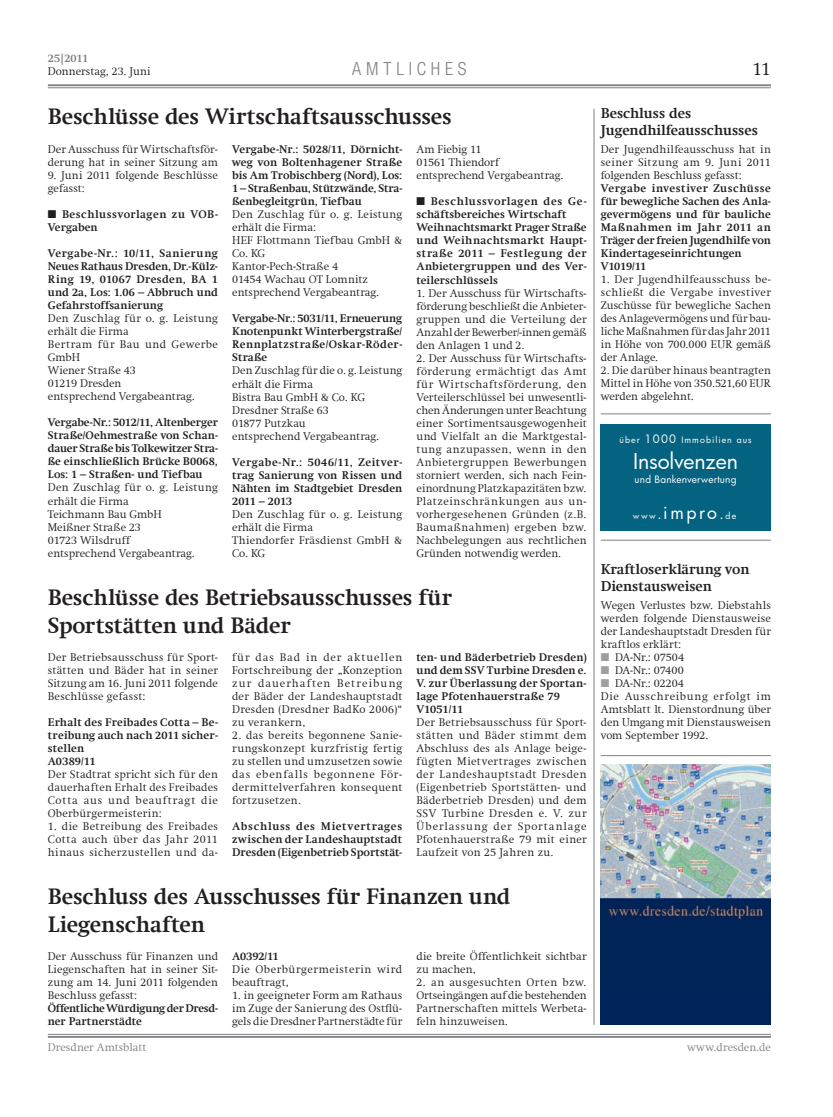
<style>
.page{position:relative;width:833px;height:1117px;background:#fff}
.page>*{position:absolute;margin:0;border:0;box-sizing:border-box;transform-origin:0 0}
.t1{font:700 22.5px/27.5px "Swift Com";letter-spacing:-.01em;color:#231f20}
.t2{font:21.25px "Futura";letter-spacing:-.005em;color:#fff}
.t3{font:300 18.75px "Swift Com";color:#231f20}
.t4{font:300 condensed 18.12px "Helvetica Neue";color:#808285}
.t5{font:700 14.38px/16.9px "Swift Com";letter-spacing:-.005em;color:#231f20}
.t6{font:300 11.25px/13px "Swift Com";letter-spacing:.01em;color:#231f20;text-align:justify}
.t7{font:700 11.25px/13px "Swift Com";letter-spacing:.01em;color:#231f20;text-align:justify}
.t8{font:700 11.25px/13px "Swift Com";letter-spacing:-.015em;color:#231f20}
.t9{font:300 11.25px/13px "Swift Com";letter-spacing:.05em;color:#231f20}
.t10{font:700 11.25px/13px "Swift Com";letter-spacing:.035em;color:#231f20}
.t11{font:300 11.25px "Swift Com";letter-spacing:.005em;color:#808285}
.t12{font:300 11.25px "Swift Com";letter-spacing:-.01em;color:#231f20}
.t13{font:700 11.25px "Swift Com";letter-spacing:-.005em;color:#808285}
.t14{font:10px "Futura";letter-spacing:.02em;color:#fff}
.t15{font:8.75px "Futura";letter-spacing:.12em;color:#fff}
.s1{font-size:11.25px}
.s2{font-size:13.75px}
.s3{font-size:17.5px}
.s4{color:#9d9fa2}
</style>
<div class="page">
<hr style="left:48px;top:87px;width:723px;height:1px;background:#808285">
<hr style="left:48px;top:84px;width:723px;height:2px;background:#808285">
<hr style="left:48px;top:1033px;width:723px;height:1px;background:#808285">
<hr style="left:48px;top:1035px;width:723px;height:2px;background:#808285">
<div style="left:601px;top:424px;width:170px;height:106px;background:#046380"></div>
<img style="left:601px;top:764px;width:170px;height:221px">
<hr style="left:593px;top:109px;width:1px;height:915px;background:#808285">
<hr style="left:601px;top:413px;width:170px;height:1px;background:#808285">
<hr style="left:601px;top:755px;width:170px;height:1px;background:#808285">
<hr style="left:601px;top:539px;width:170px;height:1px;background:#808285">
<div style="left:601px;top:985px;width:170px;height:39px;background:#002359"></div>
<p class="t13" style="left:48px;top:52px;width:42px">25|2011</p>
<p class="t6" style="left:48px;top:65px;width:104px">Donnerstag, 23. Juni</p>
<h3 class="t4" style="left:352px;top:58px;width:78px">AMTL ICHES</h3>
<h3 class="t3" style="left:752px;top:58px;width:20px">11</h3>
<h1 class="t1" style="left:48px;top:102px;width:405px">Beschlüsse des Wirtschaftsausschusses</h1>
<p class="t6" style="left:48px;top:143px;width:172px">Der Ausschuss für Wirtschaftsför&shy;derung hat in seiner Sitzung am</p>
<p class="t6" style="left:48px;top:169px;width:172px">9. Juni 2011 folgende Beschlüsse gefasst:</p>
<p class="t10" style="left:48px;top:208px;width:172px">■ Beschlussvorlagen zu VOB-<br>Vergaben</p>
<p class="t7" style="left:48px;top:247px;width:172px">Vergabe-Nr.: 10/11, Sanierung Neues Rathaus Dresden, Dr.-Külz-Ring 19, 01067 Dresden, BA 1 und 2a, Los: 1.06 – Abbruch und Gefahrstoffsanierung</p>
<p class="t6" style="left:48px;top:312px;width:172px;text-align:left">Den Zuschlag für o. g. Leistung erhält die Firma<br>Bertram für Bau und Gewerbe<br>GmbH<br>Wiener Straße 43<br>01219 Dresden<br>entsprechend Vergabeantrag.</p>
<p class="t7" style="left:48px;top:416px;width:172px">Vergabe-Nr.: 5012/11, Altenberger Straße/Oehmestraße von Schan&shy;dauer Straße bis Tolkewitzer Stra&shy;ße einschließlich Brücke B0068, Los: 1 – Straßen- und Tiefbau</p>
<p class="t6" style="left:48px;top:481px;width:172px;text-align:left">Den Zuschlag für o. g. Leistung erhält die Firma<br>Teichmann Bau GmbH<br>Meißner Straße 23<br>01723 Wilsdruff<br>entsprechend Vergabeantrag.</p>
<p class="t7" style="left:232px;top:143px;width:172px">Vergabe-Nr.: 5028/11, Dörnicht&shy;weg von Boltenhagener Straße bis Am Trobischberg (Nord), Los:<br>1 – Straßenbau, Stützwände, Stra&shy;ßenbegleitgrün, Tiefbau</p>
<p class="t6" style="left:232px;top:208px;width:172px;text-align:left">Den Zuschlag für o. g. Leistung erhält die Firma:<br>HEF Flottmann Tiefbau GmbH &amp;<br>Co. KG<br>Kantor-Pech-Straße 4<br>01454 Wachau OT Lomnitz entsprechend Vergabeantrag.</p>
<p class="t7" style="left:232px;top:312px;width:172px">Vergabe-Nr.: 5031/11, Erneuerung Knotenpunkt Winterbergstraße/ Rennplatzstraße/Oskar-Röder-Straße</p>
<p class="t6" style="left:232px;top:364px;width:172px;text-align:left">Den Zuschlag für die o. g. Leistung erhält die Firma<br>Bistra Bau GmbH &amp; Co. KG<br>Dresdner Straße 63<br>01877 Putzkau<br>entsprechend Vergabeantrag.</p>
<p class="t7" style="left:232px;top:455px;width:172px">Vergabe-Nr.: 5046/11, Zeitver&shy;trag Sanierung von Rissen und Nähten im Stadtgebiet Dresden 2011 – 2013</p>
<p class="t6" style="left:232px;top:507px;width:172px;text-align:left">Den Zuschlag für o. g. Leistung erhält die Firma<br>Thiendorfer Fräsdienst GmbH &amp;<br>Co. KG</p>
<p class="t6" style="left:416px;top:143px;width:148px;text-align:left">Am Fiebig 11<br>01561 Thiendorf entsprechend Vergabeantrag.</p>
<p class="t7" style="left:416px;top:195px;width:172px;text-align:left">■ Beschlussvorlagen des Ge&shy;schäftsbereiches Wirtschaft<br>Weihnachtsmarkt Prager Straße und Weihnachtsmarkt Haupt&shy;straße 2011 – Festlegung der<br>Anbietergruppen und des Ver&shy;teilerschlüssels</p>
<p class="t6" style="left:416px;top:286px;width:172px">1. Der Ausschuss für Wirtschafts&shy;förderung beschließt die Anbieter&shy;gruppen und die Verteilung der Anzahl der Bewerber/-innen gemäß den Anlagen 1 und 2.</p>
<p class="t6" style="left:416px;top:351px;width:172px">2. Der Ausschuss für Wirtschafts&shy;förderung ermächtigt das Amt für Wirtschaftsförderung, den Verteilerschlüssel bei unwesentli&shy;chen Änderungen unter Beachtung einer Sortimentsausgewogenheit und Vielfalt an die Marktgestal&shy;tung anzupassen, wenn in den Anbietergruppen Bewerbungen storniert werden, sich nach Fein&shy;einordnung Platzkapazitäten bzw.<br>Platzeinschränkungen aus un&shy;vorhergesehenen Gründen (z.B.<br>Baumaßnahmen) ergeben bzw.<br>Nachbelegungen aus rechtlichen Gründen notwendig werden.</p>
<h1 class="t1" style="left:48px;top:583px;width:406px">Beschlüsse des Betriebsausschusses für<br>Sportstätten und Bäder</h1>
<p class="t6" style="left:48px;top:650px;width:172px">Der Betriebsausschuss für Sport&shy;stätten und Bäder hat in seiner Sitzung am 16. Juni 2011 folgende Beschlüsse gefasst:</p>
<p class="t7" style="left:48px;top:715px;width:172px;text-align:left">Erhalt des Freibades Cotta – Be&shy;treibung auch nach 2011 sicher&shy;stellen<br>A0389/11</p>
<p class="t6" style="left:48px;top:767px;width:172px">Der Stadtrat spricht sich für den dauerhaften Erhalt des Freibades Cotta aus und beauftragt die Oberbürgermeisterin:</p>
<p class="t6" style="left:48px;top:819px;width:172px">1. die Betreibung des Freibades Cotta auch über das Jahr 2011 hinaus sicherzustellen und da-</p>
<p class="t6" style="left:232px;top:650px;width:172px">für das Bad in der aktuellen Fortschreibung der „Konzeption zur dauerhaften Betreibung der Bäder der Landeshauptstadt Dresden (Dresdner BadKo 2006)“ zu verankern,</p>
<p class="t6" style="left:232px;top:728px;width:172px">2. das bereits begonnene Sanie&shy;rungskonzept kurzfristig fertig zu stellen und umzusetzen sowie das ebenfalls begonnene För&shy;dermittelverfahren konsequent fortzusetzen.</p>
<p class="t7" style="left:232px;top:819px;width:172px">Abschluss des Mietvertrages zwischen der Landeshauptstadt Dresden (Eigenbetrieb Sportstät-</p>
<p class="t7" style="left:416px;top:650px;width:172px;text-align:left">ten- und Bäderbetrieb Dresden) und dem SSV Turbine Dresden e.<br>V. zur Überlassung der Sportan&shy;lage Pfotenhauerstraße 79<br>V1051/11</p>
<p class="t6" style="left:416px;top:715px;width:172px">Der Betriebsausschuss für Sport&shy;stätten und Bäder stimmt dem Abschluss des als Anlage beige&shy;fügten Mietvertrages zwischen der Landeshauptstadt Dresden (Eigenbetrieb Sportstätten- und Bäderbetrieb Dresden) und dem SSV Turbine Dresden e. V. zur Überlassung der Sportanlage Pfotenhauerstraße 79 mit einer Laufzeit von 25 Jahren zu.</p>
<h1 class="t1" style="left:48px;top:882px;width:464px">Beschluss des Ausschusses für Finanzen und<br>Liegenschaften</h1>
<p class="t6" style="left:48px;top:949px;width:172px">Der Ausschuss für Finanzen und Liegenschaften hat in seiner Sit&shy;zung am 14. Juni 2011 folgenden Beschluss gefasst:</p>
<p class="t8" style="left:48px;top:1001px;width:172px">Öffentliche Würdigung der Dresd&shy;ner Partnerstädte</p>
<p class="t7" style="left:232px;top:949px;width:48px">A0392/11</p>
<p class="t9" style="left:232px;top:962px;width:172px">Die Oberbürgermeisterin wird beauftragt,</p>
<p class="t6" style="left:232px;top:988px;width:172px">1. in geeigneter Form am Rathaus im Zuge der Sanierung des Ostflü&shy;gels die Dresdner Partnerstädte für</p>
<p class="t6" style="left:416px;top:949px;width:172px">die breite Öffentlichkeit sichtbar zu machen,</p>
<p class="t6" style="left:416px;top:975px;width:172px">2. an ausgesuchten Orten bzw.<br>Ortseingängen auf die bestehenden Partnerschaften mittels Werbeta&shy;feln hinzuweisen.</p>
<p class="t5" style="left:601px;top:105px;width:159px">Beschluss des<br>Jugendhilfeausschusses</p>
<p class="t6" style="left:601px;top:143px;width:172px">Der Jugendhilfeausschuss hat in seiner Sitzung am 9. Juni 2011 folgenden Beschluss gefasst:</p>
<p class="t7" style="left:601px;top:182px;width:172px;text-align:left">Vergabe investiver Zuschüsse für bewegliche Sachen des Anla&shy;gevermögens und für bauliche<br>Maßnahmen im Jahr 2011 an<br>Träger der freien Jugendhilfe von<br>Kindertageseinrichtungen<br>V1019/11</p>
<p class="t6" style="left:601px;top:273px;width:172px">1. Der Jugendhilfeausschuss be&shy;schließt die Vergabe investiver Zuschüsse für bewegliche Sachen des Anlagevermögens und für bau&shy;liche Maßnahmen für das Jahr 2011 in Höhe von 700.000 EUR gemäß der Anlage.</p>
<p class="t6" style="left:601px;top:364px;width:172px">2. Die darüber hinaus beantragten Mittel in Höhe von 350.521,60 EUR werden abgelehnt.</p>
<p class="t15" style="left:619px;top:434px;width:134px">über <span class="s1">1000</span> Immobilien aus</p>
<h2 class="t2" style="left:633px;top:446px;width:106px">Insolvenzen</h2>
<p class="t14" style="left:634px;top:472px;width:103px">und Bankenverwertung</p>
<p class="t15" style="left:632px;top:510px;width:105px">www<span class="s2">.</span><span class="s3">impro</span><span class="s2">.</span>de</p>
<p class="t5" style="left:601px;top:560px;width:150px">Kraftloserklärung von<br>Dienstausweisen</p>
<p class="t6" style="left:601px;top:598px;width:172px">Wegen Verlustes bzw. Diebstahls werden folgende Dienstausweise der Landeshauptstadt Dresden für kraftlos erklärt:</p>
<p class="t12" style="left:601px;top:650px;width:85px"><span class="s4">■</span> DA-Nr.: 07504</p>
<p class="t12" style="left:601px;top:663px;width:84px"><span class="s4">■</span> DA-Nr.: 07400</p>
<p class="t6" style="left:601px;top:676px;width:172px;text-align:left"><span class="s4">■</span> DA-Nr.: 02204<br>Die Ausschreibung erfolgt im<br>Amtsblatt lt. Dienstordnung über den Umgang mit Dienstausweisen vom September 1992.</p>
<p class="t11" style="left:48px;top:1040px;width:100px">Dresdner Amtsblatt</p>
<p class="t11" style="left:687px;top:1040px;width:85px">www.dresden.de</p>
</div>
